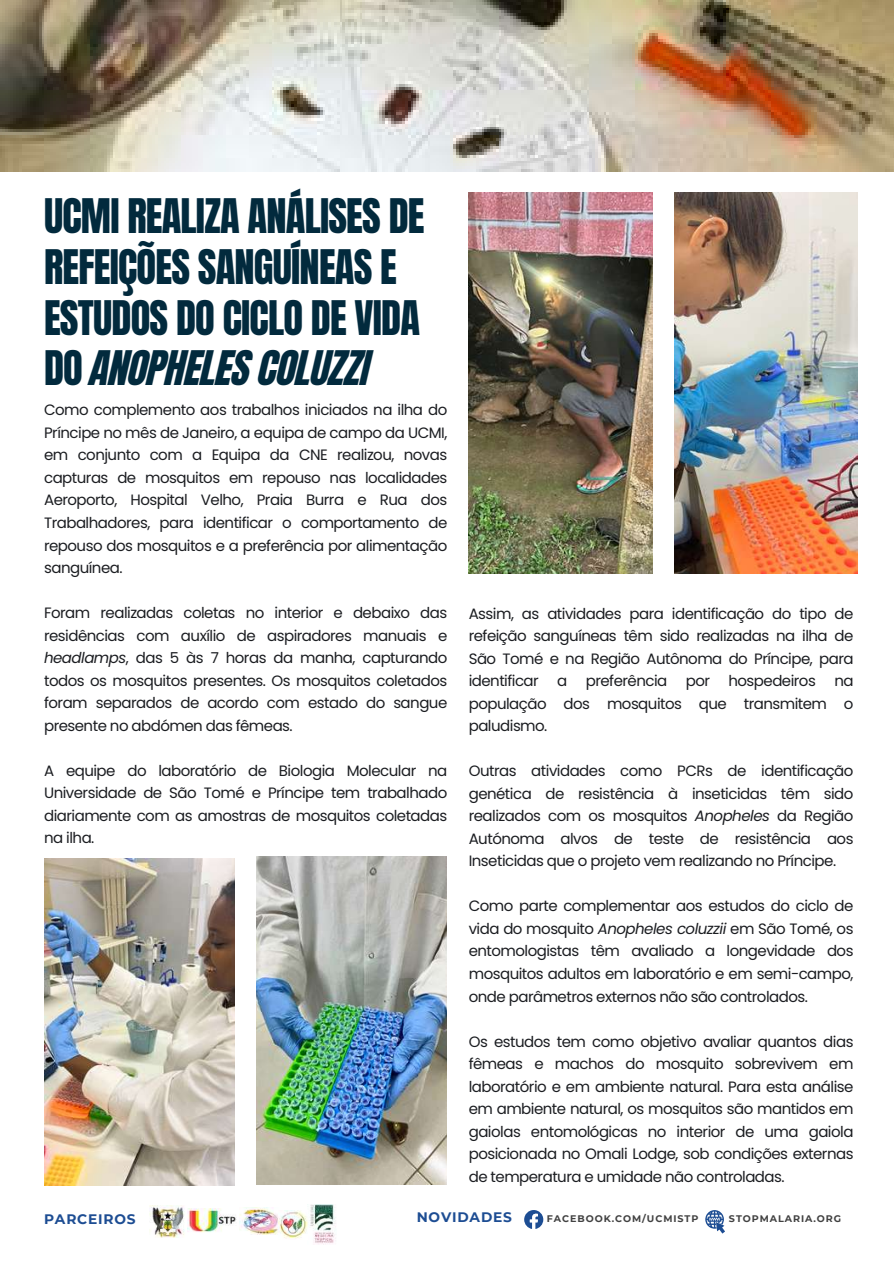
<style>
.page{position:relative;width:894px;height:1264px;background:#fff}
.page>*{position:absolute;margin:0;border:0;box-sizing:border-box;transform-origin:0 0}
.t1{font:40.5px/50.7px "Anton";letter-spacing:-.02em;color:#022a3d}
.t2{font:40.5px "CA Generated";letter-spacing:-.02em;color:#022a3d}
.t3{font:15px/22.5px "Poppins";letter-spacing:-.035em;color:#1b1d21;text-align:justify}
.t4{font:700 13.8px "Montserrat";letter-spacing:.06em;color:#1d4d93}
.t5{font:700 9.6px "Montserrat";letter-spacing:.1em;color:#414141}
.s1{font-family:"Anton"}
.s2{font-style:italic}
</style>
<div class="page">
<img style="left:307px;top:1204px;width:29px;height:40px">
<img style="left:187px;top:1208px;width:50px;height:24px">
<img style="left:149px;top:1205px;width:36px;height:32px">
<img style="left:239px;top:1207px;width:39px;height:27px">
<svg style="left:524px;top:1210px;width:19px;height:19px"></svg>
<svg style="left:705px;top:1210px;width:19px;height:23px"></svg>
<img style="left:278px;top:1210px;width:29px;height:29px">
<img style="left:0;top:0;width:893px;height:171px">
<img style="left:468px;top:193px;width:184px;height:380px">
<img style="left:674px;top:193px;width:183px;height:380px">
<img style="left:44px;top:858px;width:190px;height:327px">
<img style="left:256px;top:856px;width:190px;height:328px">
<h1 class="t1" style="left:44px;top:192px;width:382px">UCMI REALIZA ANÁLISES DE<br>REFEIÇÕES SANGUÍNEAS E<br>ESTUDOS DO CICLO DE VIDA</h1>
<h1 class="t2" style="left:44px;top:339px;width:328px"><span class="s1">DO</span> ANOPHELES COLUZZI</h1>
<p class="t3" style="left:44px;top:399px;width:404px">Como complemento aos trabalhos iniciados na ilha do Príncipe no mês de Janeiro, a equipa de campo da UCMI, em conjunto com a Equipa da CNE realizou, novas capturas de mosquitos em repouso nas localidades Aeroporto, Hospital Velho, Praia Burra e Rua dos Trabalhadores, para identificar o comportamento de repouso dos mosquitos e a preferência por alimentação sanguínea.</p>
<p class="t3" style="left:44px;top:601px;width:404px">Foram realizadas coletas no interior e debaixo das residências com auxílio de aspiradores manuais e <span class="s2">headlamps</span>, das 5 às 7 horas da manha, capturando todos os mosquitos presentes. Os mosquitos coletados foram separados de acordo com estado do sangue presente no abdómen das fêmeas.</p>
<p class="t3" style="left:44px;top:759px;width:404px">A equipe do laboratório de Biologia Molecular na Universidade de São Tomé e Príncipe tem trabalhado diariamente com as amostras de mosquitos coletadas na ilha.</p>
<p class="t3" style="left:468px;top:602px;width:386px">Assim, as atividades para identificação do tipo de refeição sanguíneas têm sido realizadas na ilha de São Tomé e na Região Autônoma do Príncipe, para identificar a preferência por hospedeiros na população dos mosquitos que transmitem o paludismo.</p>
<p class="t3" style="left:468px;top:760px;width:386px">Outras atividades como PCRs de identificação genética de resistência à inseticidas têm sido realizados com os mosquitos <span class="s2">Anopheles</span> da Região Autónoma alvos de teste de resistência aos Inseticidas que o projeto vem realizando no Príncipe.</p>
<p class="t3" style="left:468px;top:895px;width:386px">Como parte complementar aos estudos do ciclo de vida do mosquito <span class="s2">Anopheles coluzzii</span> em São Tomé, os entomologistas têm avaliado a longevidade dos mosquitos adultos em laboratório e em semi-campo, onde parâmetros externos não são controlados.</p>
<p class="t3" style="left:468px;top:1030px;width:386px">Os estudos tem como objetivo avaliar quantos dias fêmeas e machos do mosquito sobrevivem em laboratório e em ambiente natural. Para esta análise em ambiente natural, os mosquitos são mantidos em gaiolas entomológicas no interior de uma gaiola posicionada no Omali Lodge, sob condições externas de temperatura e umidade não controladas.</p>
<p class="t4" style="left:44px;top:1210px;width:93px">PARCEIROS</p>
<p class="t4" style="left:416px;top:1208px;width:97px">NOVIDADES</p>
<p class="t5" style="left:546px;top:1212px;width:153px">FACEBOOK.COM/UCMISTP</p>
<p class="t5" style="left:728px;top:1212px;width:114px">STOPMALARIA.ORG</p>
</div>
